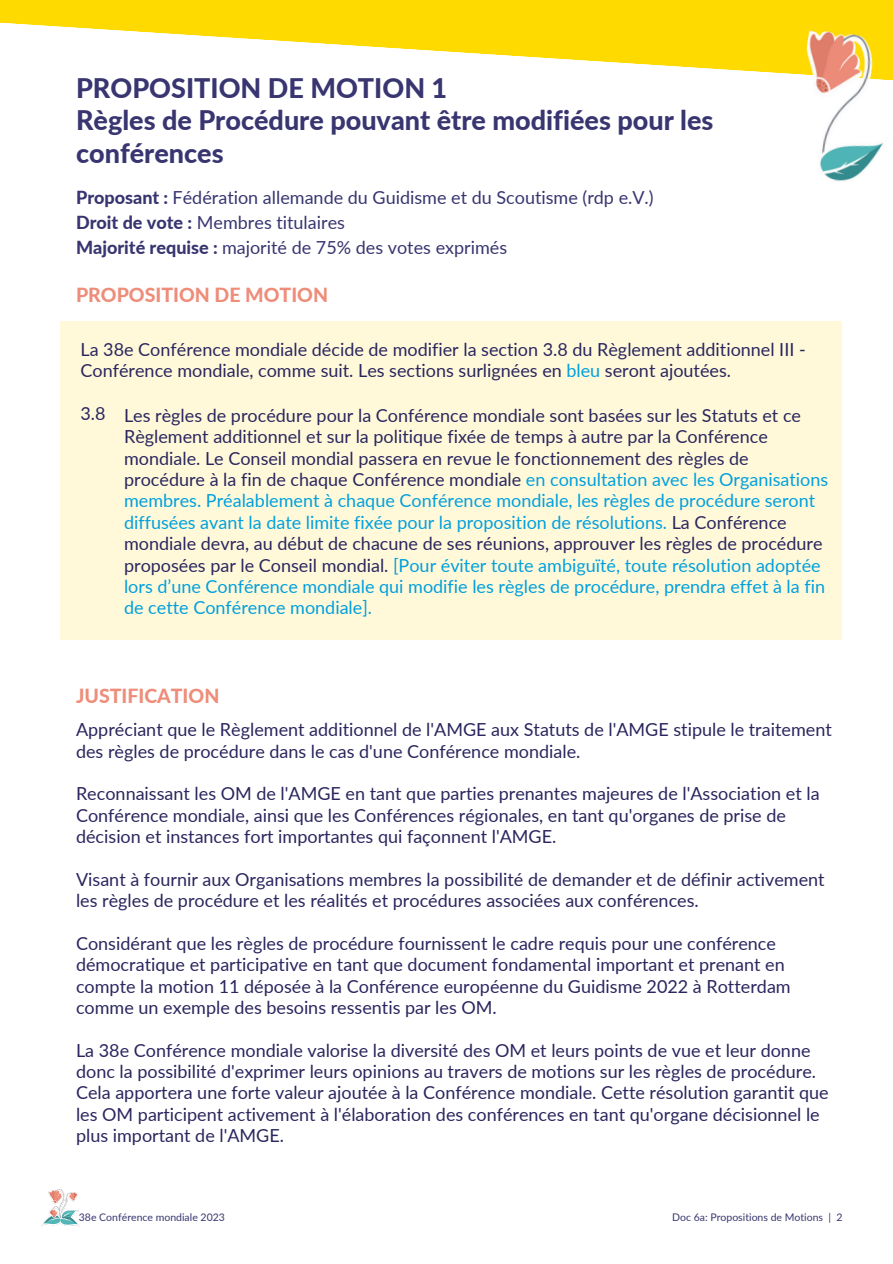
<style>
.page{position:relative;width:893px;height:1264px;background:#fff}
.page>*{position:absolute;margin:0;border:0;box-sizing:border-box;transform-origin:0 0}
.t1{font:800 27px/32.5px "Lato";color:#383570}
.t2{font:800 19.5px "Lato";color:#ee8d7a}
.t3{font:18px/21.3px "Lato";color:#2a265e}
.t4{font:18px/24.8px "Lato";color:#383570}
.t5{font:10.5px "Lato";color:#383570}
.s1{font-weight:800}
.s2{color:#00a0dd}
</style>
<div class="page">
<svg style="left:0;top:0;width:892px;height:74px;fill:#ffda00"></svg>
<img style="left:790px;top:29px;width:102px;height:152px">
<div style="left:60px;top:322px;width:782px;height:318px;background:#fff9da"></div>
<img style="left:42px;top:1189px;width:37px;height:37px">
<h1 class="t1" style="left:76px;top:71px;width:639px">PROPOSITION DE MOTION 1<br>Règles de Procédure pouvant être modifiées pour les conférences</h1>
<p class="t4" style="left:76px;top:185px;width:579px"><span class="s1">Proposant :</span> Fédération allemande du Guidisme et du Scoutisme (rdp e.V.)<br><span class="s1">Droit de vote :</span> Membres titulaires<br><span class="s1">Majorité requise :</span> majorité de 75% des votes exprimés</p>
<p class="t2" style="left:76px;top:283px;width:253px">PROPOSITION DE MOTION</p>
<p class="t3" style="left:80px;top:338px;width:726px">La 38e Conférence mondiale décide de modifier la section 3.8 du Règlement additionnel III -<br>Conférence mondiale, comme suit. Les sections surlignées en <span class="s2">bleu</span> seront ajoutées.</p>
<p class="t3" style="left:124px;top:404px;width:705px;text-indent:-44px">3.8 Les règles de procédure pour la Conférence mondiale sont basées sur les Statuts et ce Règlement additionnel et sur la politique fixée de temps à autre par la Conférence mondiale. Le Conseil mondial passera en revue le fonctionnement des règles de procédure à la fin de chaque Conférence mondiale <span class="s2">en consultation avec les Organisations membres. Préalablement à chaque Conférence mondiale, les règles de procédure seront diffusées avant la date limite fixée pour la proposition de résolutions.</span> La Conférence mondiale devra, au début de chacune de ses réunions, approuver les règles de procédure proposées par le Conseil mondial. <span class="s2">[Pour éviter toute ambiguïté, toute résolution adoptée lors d’une Conférence mondiale qui modifie les règles de procédure, prendra effet à la fin de cette Conférence mondiale].</span></p>
<p class="t2" style="left:76px;top:683px;width:145px">JUSTIFICATION</p>
<p class="t3" style="left:76px;top:718px;width:757px">Appréciant que le Règlement additionnel de l'AMGE aux Statuts de l'AMGE stipule le traitement des règles de procédure dans le cas d'une Conférence mondiale.</p>
<p class="t3" style="left:76px;top:782px;width:745px">Reconnaissant les OM de l'AMGE en tant que parties prenantes majeures de l'Association et la<br>Conférence mondiale, ainsi que les Conférences régionales, en tant qu'organes de prise de décision et instances fort importantes qui façonnent l'AMGE.</p>
<p class="t3" style="left:76px;top:868px;width:750px">Visant à fournir aux Organisations membres la possibilité de demander et de définir activement les règles de procédure et les réalités et procédures associées aux conférences.</p>
<p class="t3" style="left:76px;top:932px;width:716px">Considérant que les règles de procédure fournissent le cadre requis pour une conférence démocratique et participative en tant que document fondamental important et prenant en compte la motion 11 déposée à la Conférence européenne du Guidisme 2022 à Rotterdam comme un exemple des besoins ressentis par les OM.</p>
<p class="t3" style="left:76px;top:1039px;width:754px">La 38e Conférence mondiale valorise la diversité des OM et leurs points de vue et leur donne donc la possibilité d'exprimer leurs opinions au travers de motions sur les règles de procédure.<br>Cela apportera une forte valeur ajoutée à la Conférence mondiale. Cette résolution garantit que les OM participent activement à l'élaboration des conférences en tant qu'organe décisionnel le plus important de l'AMGE.</p>
<p class="t5" style="left:79px;top:1210px;width:147px">38e Conférence mondiale 2023</p>
<p class="t5" style="left:672px;top:1210px;width:172px">Doc 6a: Propositions de Motions | 2</p>
</div>
